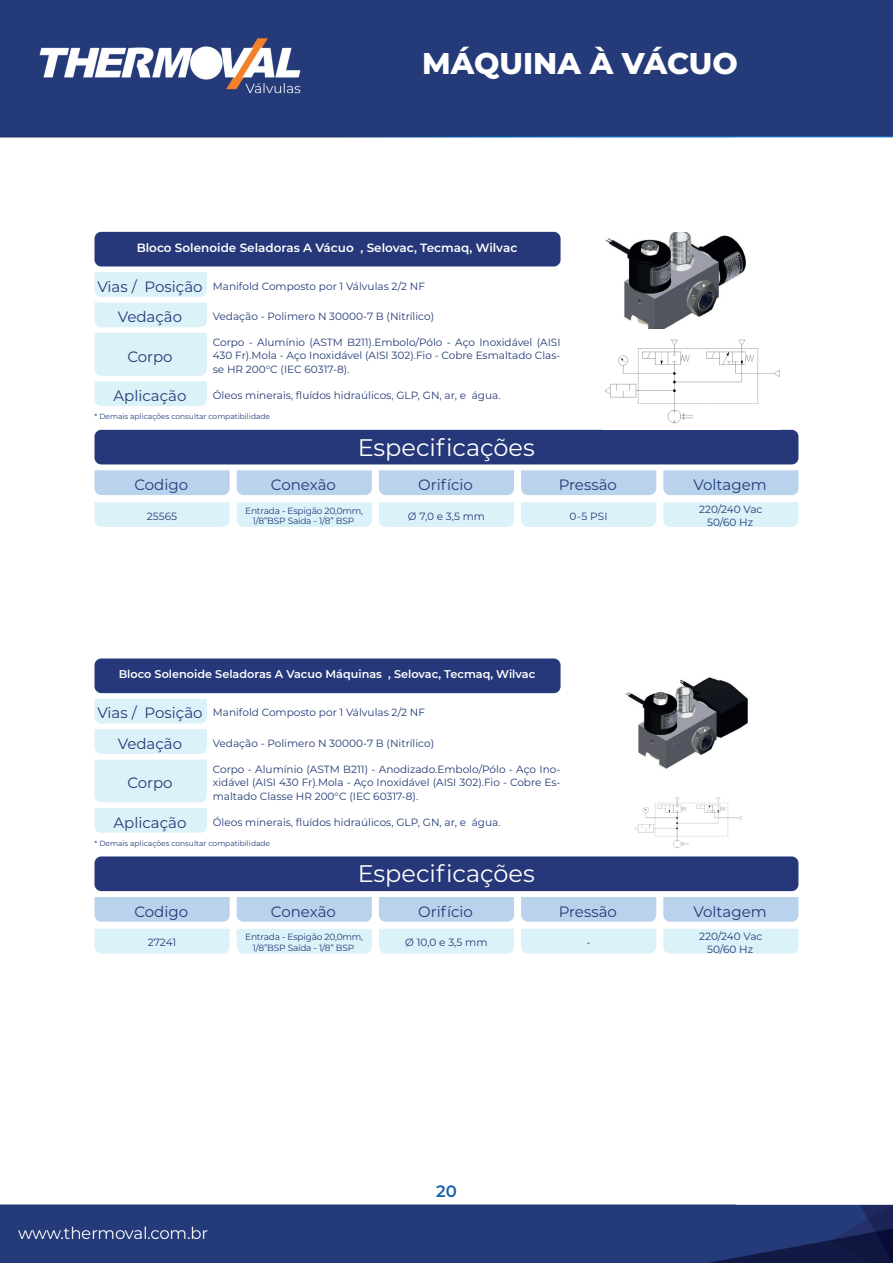
<style>
.page{position:relative;width:893px;height:1263px;background:#fff}
.page>*{position:absolute;margin:0;border:0;box-sizing:border-box;transform-origin:0 0}
.t1{font:800 30px "Montserrat";color:#fff}
.t2{font:24px "Montserrat";color:#fff}
.t3{font:600 16.5px "Montserrat";color:#1a64ab}
.t4{font:15px/30.5px "Montserrat";color:#243a76;text-align:center}
.t5{font:600 12px "Montserrat";color:#fff}
.t6{font:600 11.25px "Montserrat";color:#fff}
.t7{font:10.5px/13.5px "Montserrat";color:#243a76;text-align:center}
.t8{font:9px/10.8px "Montserrat";letter-spacing:-.02em;color:#243a76;text-align:center}
.t9{font:7.5px "Montserrat";color:#243a76}
</style>
<div class="page">
<img style="left:0;top:0;width:893px;height:1263px">
<div style="left:94px;top:699px;width:113px;height:24px;background:#dcf2f9"></div>
<div style="left:94px;top:729px;width:113px;height:25px;background:#dcf2f9"></div>
<div style="left:94px;top:760px;width:113px;height:42px;background:#dcf2f9"></div>
<div style="left:95px;top:808px;width:112px;height:25px;background:#dcf2f9"></div>
<div style="left:94px;top:658px;width:467px;height:35px;background:#263879;border-radius:7px"></div>
<div style="left:94px;top:856px;width:704px;height:35px;background:#263879;border-radius:7px"></div>
<div style="left:237px;top:897px;width:135px;height:25px;background:#b9d3ed"></div>
<div style="left:95px;top:897px;width:135px;height:25px;background:#b9d3ed"></div>
<div style="left:379px;top:929px;width:135px;height:24px;background:#dcf2f9"></div>
<div style="left:663px;top:929px;width:135px;height:24px;background:#dcf2f9"></div>
<div style="left:379px;top:897px;width:135px;height:25px;background:#b9d3ed"></div>
<div style="left:663px;top:897px;width:135px;height:25px;background:#b9d3ed"></div>
<div style="left:521px;top:897px;width:135px;height:25px;background:#b9d3ed"></div>
<div style="left:521px;top:929px;width:135px;height:24px;background:#dcf2f9"></div>
<img style="left:599px;top:659px;width:164px;height:122px">
<div style="left:237px;top:929px;width:135px;height:24px;background:#dcf2f9"></div>
<div style="left:94px;top:929px;width:136px;height:24px;background:#dcf2f9"></div>
<img style="left:633px;top:781px;width:108px;height:74px">
<div style="left:94px;top:272px;width:113px;height:25px;background:#dcf2f9"></div>
<div style="left:94px;top:303px;width:113px;height:24px;background:#dcf2f9"></div>
<svg style="left:94px;top:333px;width:113px;height:73px;background:#def3f9"></svg>
<div style="left:94px;top:232px;width:467px;height:34px;background:#263879;border-radius:7px"></div>
<div style="left:94px;top:430px;width:704px;height:34px;background:#263879;border-radius:7px"></div>
<div style="left:237px;top:470px;width:135px;height:25px;background:#b9d3ed"></div>
<div style="left:95px;top:470px;width:135px;height:25px;background:#b9d3ed"></div>
<div style="left:379px;top:502px;width:135px;height:25px;background:#dcf2f9"></div>
<div style="left:663px;top:502px;width:135px;height:25px;background:#dcf2f9"></div>
<div style="left:379px;top:470px;width:135px;height:25px;background:#b9d3ed"></div>
<div style="left:663px;top:470px;width:135px;height:25px;background:#b9d3ed"></div>
<div style="left:521px;top:470px;width:135px;height:25px;background:#b9d3ed"></div>
<div style="left:521px;top:502px;width:135px;height:25px;background:#dcf2f9"></div>
<img style="left:580px;top:232px;width:191px;height:98px">
<div style="left:237px;top:502px;width:135px;height:25px;background:#dcf2f9"></div>
<div style="left:94px;top:502px;width:136px;height:25px;background:#dcf2f9"></div>
<img style="left:602px;top:330px;width:179px;height:100px">
<h1 class="t1" style="left:422px;top:42px;width:317px">MÁQUINA À VÁCUO</h1>
<p class="t5" style="left:137px;top:239px;width:382px">Bloco Solenoide Seladoras A Vácuo , Selovac, Tecmaq, Wilvac</p>
<h3 class="t4" style="left:97px;top:271px;width:107px">Vias / Posição<br>Vedação</h3>
<h3 class="t4" style="left:127px;top:340px;width:47px">Corpo</h3>
<h3 class="t4" style="left:113px;top:380px;width:75px">Aplicação</h3>
<p class="t7" style="left:213px;top:279px;width:214px">Manifold Composto por 1 Válvulas 2/2 NF</p>
<p class="t7" style="left:213px;top:309px;width:223px">Vedação - Polimero N 30000-7 B (Nitrílico)</p>
<p class="t7" style="left:213px;top:335px;width:349px;text-align:justify">Corpo - Alumínio (ASTM B211).Embolo/Pólo - Aço Inoxidável (AISI 430 Fr).Mola - Aço Inoxidável (AISI 302).Fio - Cobre Esmaltado Clas&shy;se HR 200°C (IEC 60317-8).</p>
<p class="t7" style="left:213px;top:388px;width:289px">Óleos minerais, fluídos hidraúlicos, GLP, GN, ar, e água.</p>
<p class="t9" style="left:95px;top:411px;width:177px">* Demais aplicações consultar compatibilidade</p>
<h2 class="t2" style="left:358px;top:431px;width:179px">Especificações</h2>
<h3 class="t4" style="left:134px;top:469px;width:55px">Codigo</h3>
<h3 class="t4" style="left:271px;top:469px;width:67px">Conexão</h3>
<p class="t7" style="left:147px;top:509px;width:32px">25565</p>
<p class="t8" style="left:245px;top:505px;width:119px">Entrada - Espigão 20,0mm,<br>1/8”BSP Saída - 1/8” BSP</p>
<h3 class="t4" style="left:418px;top:469px;width:56px">Orifício</h3>
<h3 class="t4" style="left:559px;top:469px;width:60px">Pressão</h3>
<h3 class="t4" style="left:693px;top:469px;width:75px">Voltagem</h3>
<p class="t7" style="left:570px;top:509px;width:39px">0-5 PSI</p>
<p class="t7" style="left:408px;top:509px;width:79px">Ø 7,0 e 3,5 mm</p>
<p class="t7" style="left:699px;top:503px;width:65px;line-height:12.6px">220/240 Vac<br>50/60 Hz</p>
<p class="t6" style="left:119px;top:666px;width:418px">Bloco Solenoide Seladoras A Vacuo Máquinas , Selovac, Tecmaq, Wilvac</p>
<h3 class="t4" style="left:97px;top:697px;width:107px">Vias / Posição<br>Vedação</h3>
<h3 class="t4" style="left:127px;top:767px;width:47px">Corpo</h3>
<h3 class="t4" style="left:113px;top:806px;width:75px">Aplicação</h3>
<p class="t7" style="left:213px;top:705px;width:214px">Manifold Composto por 1 Válvulas 2/2 NF</p>
<p class="t7" style="left:213px;top:736px;width:223px">Vedação - Polimero N 30000-7 B (Nitrílico)</p>
<p class="t7" style="left:213px;top:762px;width:349px;text-align:justify">Corpo - Alumínio (ASTM B211) - Anodizado.Embolo/Pólo - Aço Ino&shy;xidável (AISI 430 Fr).Mola - Aço Inoxidável (AISI 302).Fio - Cobre Es&shy;maltado Classe HR 200°C (IEC 60317-8).</p>
<p class="t7" style="left:213px;top:815px;width:289px">Óleos minerais, fluídos hidraúlicos, GLP, GN, ar, e água.</p>
<p class="t9" style="left:95px;top:838px;width:177px">* Demais aplicações consultar compatibilidade</p>
<h2 class="t2" style="left:358px;top:857px;width:179px">Especificações</h2>
<h3 class="t4" style="left:134px;top:895px;width:55px">Codigo</h3>
<h3 class="t4" style="left:271px;top:895px;width:67px">Conexão</h3>
<p class="t7" style="left:148px;top:935px;width:30px">27241</p>
<p class="t8" style="left:245px;top:931px;width:119px">Entrada - Espigão 20,0mm,<br>1/8”BSP Saída - 1/8” BSP</p>
<h3 class="t4" style="left:418px;top:895px;width:56px">Orifício</h3>
<h3 class="t4" style="left:559px;top:895px;width:60px">Pressão</h3>
<h3 class="t4" style="left:693px;top:895px;width:75px">Voltagem</h3>
<p class="t7" style="left:587px;top:935px;width:6px">-</p>
<p class="t7" style="left:405px;top:935px;width:84px">Ø 10,0 e 3,5 mm</p>
<p class="t7" style="left:699px;top:929px;width:65px;line-height:12.6px">220/240 Vac<br>50/60 Hz</p>
<h3 class="t3" style="left:436px;top:1179px;width:22px">20</h3>
</div>
